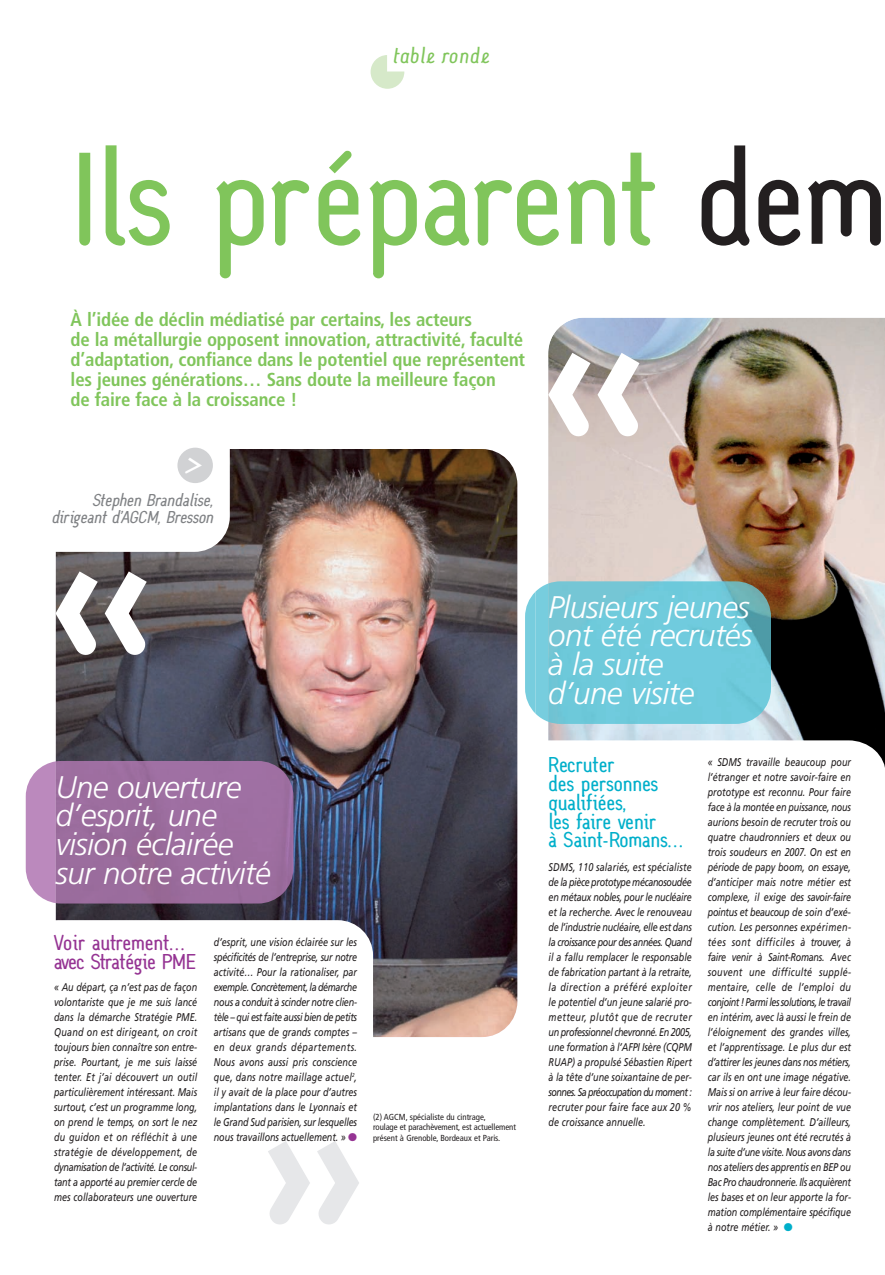
<style>
.page{position:relative;width:885px;height:1275px;background:#fff}
.page>*{position:absolute;margin:0;border:0;box-sizing:border-box;transform-origin:0 0}
.t1{font:259px "Monolein inbetween";color:#fff}
.t2{font:259px "Monolein inbetween";color:#e6e7e9}
.t3{font:113.75px "Monolein inbetween";letter-spacing:-.01em;color:#80c55b}
.t4{font:italic 300 31.25px/28.8px "Frutiger";letter-spacing:-.015em;color:#fff}
.t5{font:27.5px "Slanted";color:#fff}
.t6{font:700 condensed 18.75px/20px "Frutiger";letter-spacing:-.01em;color:#80c55b}
.t7{font:18.75px/18.8px "Monolein inbetween";color:#00afca}
.t8{font:18.75px/18.8px "Monolein inbetween";letter-spacing:-.02em;color:#953393}
.t9{font:18.75px "Kursiv inbetween";color:#80c55b}
.t10{font:15px/17.5px "Slanted";color:#808285;text-align:right}
.t11{font:italic 11.25px/15px "Frutiger";letter-spacing:-.005em;color:#231f20;text-align:justify;scale:.8 1}
.t12{font:condensed 8.75px/10.5px "Frutiger";color:#231f20}
.s1{color:#231f20}
.s2{color:#953393}
.s3{color:#00afca}
</style>
<div class="page">
<img style="left:546px;top:317px;width:339px;height:423px">
<img style="left:56px;top:449px;width:461px;height:588px;border-radius:35px">
<svg style="left:26px;top:761px;width:30px;height:142px;background:#c397c4"></svg>
<img style="left:56px;top:761px;width:237px;height:142px">
<svg style="left:370px;top:55px;width:34px;height:34px"></svg>
<svg style="left:525px;top:583px;width:23px;height:138px;background:#8ad4e2"></svg>
<img style="left:548px;top:581px;width:223px;height:143px">
<svg style="left:548px;top:740px;width:337px;height:28px"></svg>
<div style="left:23px;top:920px;width:350px;height:214px;background:#fff;border-radius:35px"></div>
<div style="left:6px;top:413px;width:224px;height:139px;background:#fff;border-radius:35px"></div>
<div style="left:177px;top:448px;width:36px;height:35px;background:#d1d2d4;border-radius:50%"></div>
<h3 class="t9" style="left:393px;top:46px;width:98px">table ronde</h3>
<h2 class="t3" style="left:71px;top:145px;width:817px">Ils préparent <span class="s1">dem</span></h2>
<p class="t6" style="left:71px;top:311px;width:456px">À l’idée de déclin médiatisé par certains, les acteurs<br>de la métallurgie opposent innovation, attractivité, faculté d’adaptation, confiance dans le potentiel que représentent les jeunes générations… Sans doute la meilleure façon<br>de faire face à la croissance !</p>
<h3 class="t5" style="left:184px;top:449px;width:19px">&gt;</h3>
<h3 class="t10" style="left:51px;top:493px;width:163px">Stephen Brandalise, dirigeant d’AGCM, Bresson</h3>
<h1 class="t1" style="left:39px;top:460px;width:123px">«</h1>
<h3 class="t4" style="left:56px;top:775px;width:216px">Une ouverture d’esprit, une vision éclairée sur notre activité</h3>
<h3 class="t8" style="left:54px;top:935px;width:144px">Voir autrement… avec Stratégie PME</h3>
<p class="t11" style="left:54px;top:980px;width:180px">« Au départ, ça n’est pas de façon volontariste que je me suis lancé dans la démarche Stratégie PME.<br>Quand on est dirigeant, on croit toujours bien connaître son entre&shy;prise. Pourtant, je me suis laissé tenter. Et j’ai découvert un outil particulièrement intéressant. Mais surtout, c’est un programme long, on prend le temps, on sort le nez du guidon et on réfléchit à une stratégie de développement, de dynamisation de l’activité. Le consul&shy;tant a apporté au premier cercle de mes collaborateurs une ouverture</p>
<p class="t11" style="left:214px;top:935px;width:180px">d’esprit, une vision éclairée sur les spécificités de l’entreprise, sur notre activité… Pour la rationaliser, par exemple. Concrètement, la démarche nous a conduit à scinder notre clien&shy;tèle – qui est faite aussi bien de petits artisans que de grands comptes – en deux grands départements.<br>Nous avons aussi pris conscience que, dans notre maillage actuel<sup>2</sup>, il y avait de la place pour d’autres implantations dans le Lyonnais et le Grand Sud parisien, sur lesquelles nous travaillons actuellement. » <span class="s2">●</span></p>
<h1 class="t2" style="left:251px;top:1029px;width:123px">»</h1>
<p class="t12" style="left:373px;top:1112px;width:144px">(2) AGCM, spécialiste du cintrage,<br>roulage et parachèvement, est actuellement présent à Grenoble, Bordeaux et Paris.</p>
<h1 class="t1" style="left:532px;top:241px;width:123px">«</h1>
<h3 class="t4" style="left:548px;top:595px;width:205px">Plusieurs jeunes ont été recrutés à la suite<br>d’une visite</h3>
<h3 class="t7" style="left:548px;top:758px;width:136px">Recruter<br>des personnes qualifiées,<br>les faire venir<br>à Saint-Romans…</h3>
<p class="t11" style="left:548px;top:860px;width:180px">SDMS, 110 salariés, est spécialiste de la pièce prototype mécanosoudée en métaux nobles, pour le nucléaire et la recherche. Avec le renouveau de l’industrie nucléaire, elle est dans la croissance pour des années. Quand il a fallu remplacer le responsable de fabrication partant à la retraite, la direction a préféré exploiter le potentiel d’un jeune salarié pro&shy;metteur, plutôt que de recruter un professionnel chevronné. En 2005, une formation à l’AFPI Isère (CQPM RUAP) a propulsé Sébastien Ripert à la tête d’une soixantaine de per&shy;sonnes. Sa préoccupation du moment : recruter pour faire face aux 20 % de croissance annuelle.</p>
<p class="t11" style="left:707px;top:755px;width:180px">« SDMS travaille beaucoup pour l’étranger et notre savoir-faire en prototype est reconnu. Pour faire face à la montée en puissance, nous aurions besoin de recruter trois ou quatre chaudronniers et deux ou trois soudeurs en 2007. On est en période de papy boom, on essaye, d’anticiper mais notre métier est complexe, il exige des savoir-faire pointus et beaucoup de soin d’exé&shy;cution. Les personnes expérimen&shy;tées sont difficiles à trouver, à faire venir à Saint-Romans. Avec souvent une difficulté supplé&shy;mentaire, celle de l’emploi du conjoint ! Parmi les solutions, le travail en intérim, avec là aussi le frein de l’éloignement des grandes villes, et l’apprentissage. Le plus dur est d’attirer les jeunes dans nos métiers, car ils en ont une image négative.<br>Mais si on arrive à leur faire décou&shy;vrir nos ateliers, leur point de vue change complètement. D’ailleurs, plusieurs jeunes ont été recrutés à la suite d’une visite. Nous avons dans nos ateliers des apprentis en BEP ou Bac Pro chaudronnerie. Ils acquièrent les bases et on leur apporte la for&shy;mation complémentaire spécifique à notre métier. » <span class="s3">●</span></p>
</div>
